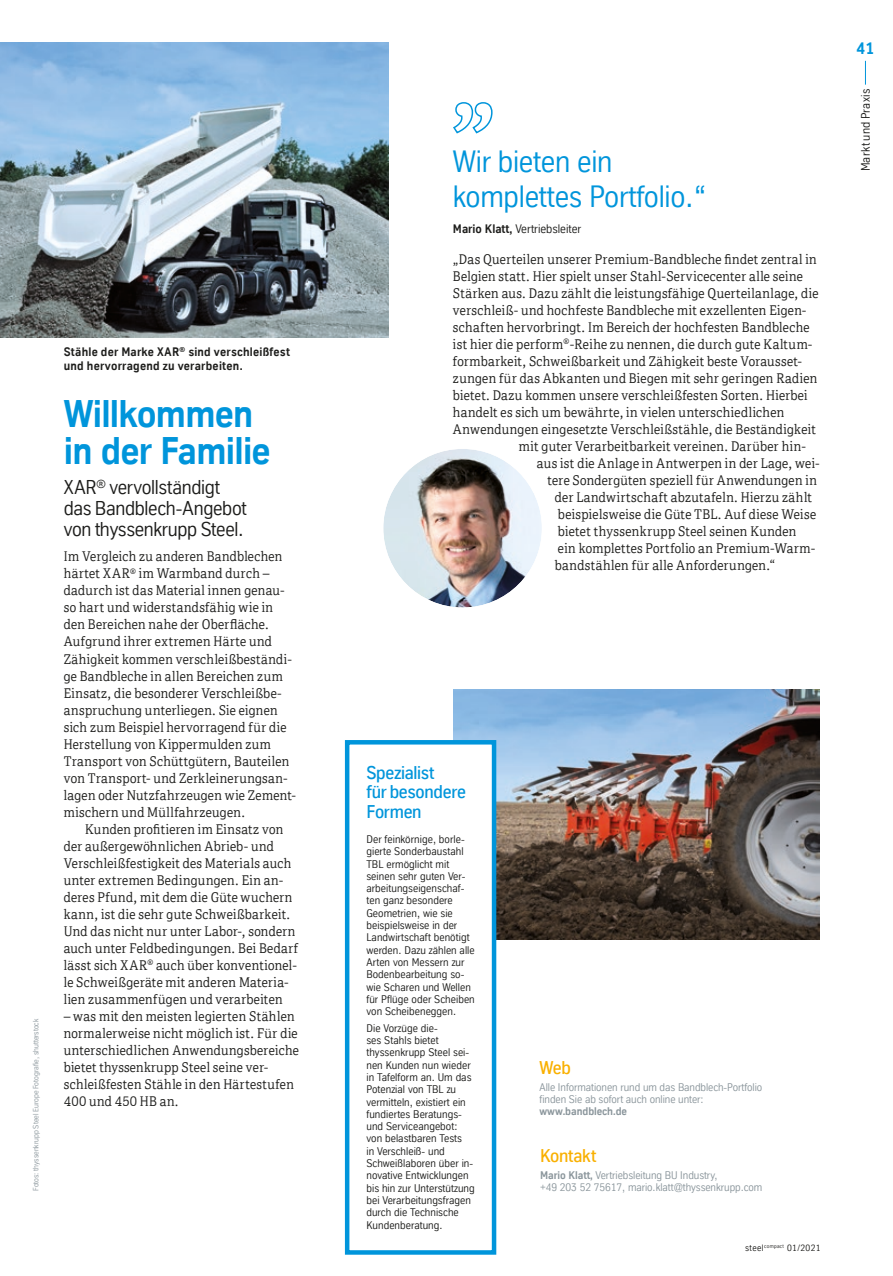
<style>
.page{position:relative;width:893px;height:1276px;background:#fff}
.page>*{position:absolute;margin:0;border:0;box-sizing:border-box;transform-origin:0 0}
.t1{font:700 37.5px/37.5px "TK Type";letter-spacing:-.02em;color:#0095db}
.t2{font:30px/34.5px "TK Type";letter-spacing:-.01em;color:#0095db}
.t3{font:19.5px/21px "TK Type";letter-spacing:-.015em;color:#1d1d1b}
.t4{font:500 18px/19.5px "TK Type";letter-spacing:-.015em;color:#0095db}
.t5{font:500 18px "TK Type";letter-spacing:-.015em;color:#f9b000}
.t6{font:700 16.5px "TK Type";color:#0095db}
.t7{font:13.5px/17px "TK Serif";letter-spacing:.01em;color:#1d1d1b}
.t8{font:700 12px/13.5px "TK Type";letter-spacing:.02em;color:#1d1d1b}
.t9{font:12px "TK Type";color:#1d1d1b}
.t10{font:12px "TK Type";letter-spacing:.02em;color:#1d1d1b}
.t11{font:10.8px/12.3px "TK Type";letter-spacing:.005em;color:#1d1d1b}
.t12{font:10.8px/12.3px "TK Type";letter-spacing:-.005em;color:#8b969c}
.t13{font:700 10.8px "TK Type";letter-spacing:-.005em;color:#8b969c}
.t14{font:9px "TK Type";letter-spacing:.045em;color:#1d1d1b}
.t15{font:7.5px "TK Type";letter-spacing:-.005em;color:#8b969c}
.s1{font-weight:700}
</style>
<div class="page">
<svg style="left:865px;top:61px;width:1px;height:24px"></svg>
<img style="left:453px;top:689px;width:367px;height:250px">
<div style="left:347px;top:742px;width:147px;height:510px;background:#fff"></div>
<div style="left:345px;top:740px;width:151px;height:514px;border:4px solid #0095db"></div>
<img style="left:0;top:43px;width:388px;height:294px">
<img style="left:383px;top:449px;width:159px;height:158px;border-radius:79px">
<div style="left:362px;top:428px;width:201px;height:200px;border:21px solid #fff;border-radius:50%"></div>
<svg style="left:453px;top:102px;width:40px;height:32px"></svg>
<p class="t15" style="left:32px;top:1190px;width:173px;rotate:-90deg">Fotos: thyssenkrupp Steel Europe Fotografie, shutterstock</p>
<p class="t8" style="left:64px;top:345px;width:228px">Stähle der Marke XAR<sup>®</sup> sind verschleißfest und hervorragend zu verarbeiten.</p>
<h1 class="t1" style="left:64px;top:395px;width:208px">Willkommen in der Familie</h1>
<h3 class="t3" style="left:64px;top:477px;width:185px">XAR<sup>®</sup> vervollständigt das Bandblech-Angebot von thyssenkrupp Steel.</h3>
<p class="t7" style="left:64px;top:548px;width:234px">Im Vergleich zu anderen Bandblechen härtet XAR<sup>®</sup> im Warmband durch – dadurch ist das Material innen genau&shy;so hart und widerstandsfähig wie in den Bereichen nahe der Oberfläche.<br>Aufgrund ihrer extremen Härte und Zähigkeit kommen verschleißbeständi&shy;ge Bandbleche in allen Bereichen zum Einsatz, die besonderer Verschleißbe&shy;anspruchung unterliegen. Sie eignen sich zum Beispiel hervorragend für die Herstellung von Kippermulden zum Transport von Schüttgütern, Bauteilen von Transport- und Zerkleinerungsan&shy;lagen oder Nutzfahrzeugen wie Zement&shy;mischern und Müllfahrzeugen.</p>
<p class="t7" style="left:64px;top:820px;width:236px;text-indent:21px">Kunden profitieren im Einsatz von der außergewöhnlichen Abrieb- und Verschleißfestigkeit des Materials auch unter extremen Bedingungen. Ein an&shy;deres Pfund, mit dem die Güte wuchern kann, ist die sehr gute Schweißbarkeit.<br>Und das nicht nur unter Labor-, sondern auch unter Feldbedingungen. Bei Bedarf lässt sich XAR<sup>®</sup> auch über konventionel&shy;le Schweißgeräte mit anderen Materia&shy;lien zusammenfügen und verarbeiten</p>
<p class="t7" style="left:64px;top:1007px;width:237px">– was mit den meisten legierten Stählen normalerweise nicht möglich ist. Für die unterschiedlichen Anwendungsbereiche bietet thyssenkrupp Steel seine ver&shy;schleißfesten Stähle in den Härtestufen 400 und 450 HB an.</p>
<h2 class="t2" style="left:453px;top:144px;width:255px">Wir bieten ein komplettes Portfolio.“</h2>
<p class="t9" style="left:453px;top:222px;width:130px"><span class="s1">Mario Klatt,</span> Vertriebsleiter</p>
<p class="t7" style="left:453px;top:250px;width:366px">„Das Querteilen unserer Premium-Bandbleche findet zentral in</p>
<p class="t7" style="left:453px;top:267px;width:352px">Belgien statt. Hier spielt unser Stahl-Servicecenter alle seine</p>
<p class="t7" style="left:453px;top:284px;width:367px">Stärken aus. Dazu zählt die leistungsfähige Querteilanlage, die</p>
<p class="t7" style="left:453px;top:301px;width:355px">verschleiß- und hochfeste Bandbleche mit exzellenten Eigen-</p>
<p class="t7" style="left:453px;top:318px;width:358px">schaften hervorbringt. Im Bereich der hochfesten Bandbleche</p>
<p class="t7" style="left:453px;top:335px;width:361px">ist hier die perform<sup>®</sup>-Reihe zu nennen, die durch gute Kaltum-</p>
<p class="t7" style="left:453px;top:352px;width:351px">formbarkeit, Schweißbarkeit und Zähigkeit beste Vorausset-</p>
<p class="t7" style="left:453px;top:369px;width:366px">zungen für das Abkanten und Biegen mit sehr geringen Radien</p>
<p class="t7" style="left:453px;top:386px;width:356px">bietet. Dazu kommen unsere verschleißfesten Sorten. Hierbei</p>
<p class="t7" style="left:453px;top:403px;width:333px">handelt es sich um bewährte, in vielen unterschiedlichen</p>
<p class="t7" style="left:453px;top:420px;width:365px">Anwendungen eingesetzte Verschleißstähle, die Beständigkeit</p>
<p class="t7" style="left:519px;top:437px;width:288px">mit guter Verarbeitbarkeit vereinen. Darüber hin-</p>
<p class="t7" style="left:537px;top:454px;width:284px">aus ist die Anlage in Antwerpen in der Lage, wei-</p>
<p class="t7" style="left:547px;top:471px;width:271px">tere Sondergüten speziell für Anwendungen in</p>
<p class="t7" style="left:555px;top:488px;width:259px">der Landwirtschaft abzutafeln. Hierzu zählt</p>
<p class="t7" style="left:558px;top:505px;width:260px">beispielsweise die Güte TBL. Auf diese Weise</p>
<p class="t7" style="left:558px;top:522px;width:240px">bietet thyssenkrupp Steel seinen Kunden</p>
<p class="t7" style="left:558px;top:539px;width:259px">ein komplettes Portfolio an Premium-Warm-</p>
<p class="t7" style="left:555px;top:556px;width:222px">bandstählen für alle Anforderungen.“</p>
<p class="t6" style="left:856px;top:39px;width:20px">41</p>
<p class="t10" style="left:859px;top:171px;width:84px;rotate:-90deg">Markt und Praxis</p>
<h3 class="t4" style="left:366px;top:763px;width:101px">Spezialist<br>für besondere<br>Formen</h3>
<p class="t11" style="left:366px;top:833px;width:110px">Der feinkörnige, borle&shy;gierte Sonderbaustahl<br>TBL ermöglicht mit seinen sehr guten Ver&shy;arbeitungseigenschaf&shy;ten ganz besondere<br>Geometrien, wie sie beispielsweise in der<br>Landwirtschaft benötigt werden. Dazu zählen alle<br>Arten von Messern zur<br>Bodenbearbeitung so&shy;wie Scharen und Wellen für Pflüge oder Scheiben von Scheibeneggen.</p>
<p class="t11" style="left:366px;top:1021px;width:110px">Die Vorzüge die-<br>ses Stahls bietet thyssenkrupp Steel sei&shy;nen Kunden nun wieder in Tafelform an. Um das<br>Potenzial von TBL zu vermitteln, existiert ein fundiertes Beratungs&shy;und Serviceangebot: von belastbaren Tests<br>in Verschleiß- und<br>Schweißlaboren über in&shy;novative Entwicklungen bis hin zur Unterstützung bei Verarbeitungsfragen durch die Technische<br>Kundenberatung.</p>
<h3 class="t5" style="left:540px;top:1057px;width:33px">Web</h3>
<p class="t12" style="left:540px;top:1081px;width:224px">Alle Informationen rund um das Bandblech-Portfolio finden Sie ab sofort auch online unter:</p>
<p class="t13" style="left:540px;top:1105px;width:89px">www.bandblech.de</p>
<h3 class="t5" style="left:540px;top:1145px;width:58px">Kontakt</h3>
<p class="t12" style="left:540px;top:1168px;width:224px"><span class="s1">Mario Klatt,</span> Vertriebsleitung BU Industry,<br>+49 203 52 75617, mario.klatt@thyssenkrupp.com</p>
<p class="t14" style="left:745px;top:1242px;width:77px">steel<sup>compact</sup> 01/2021</p>
</div>
